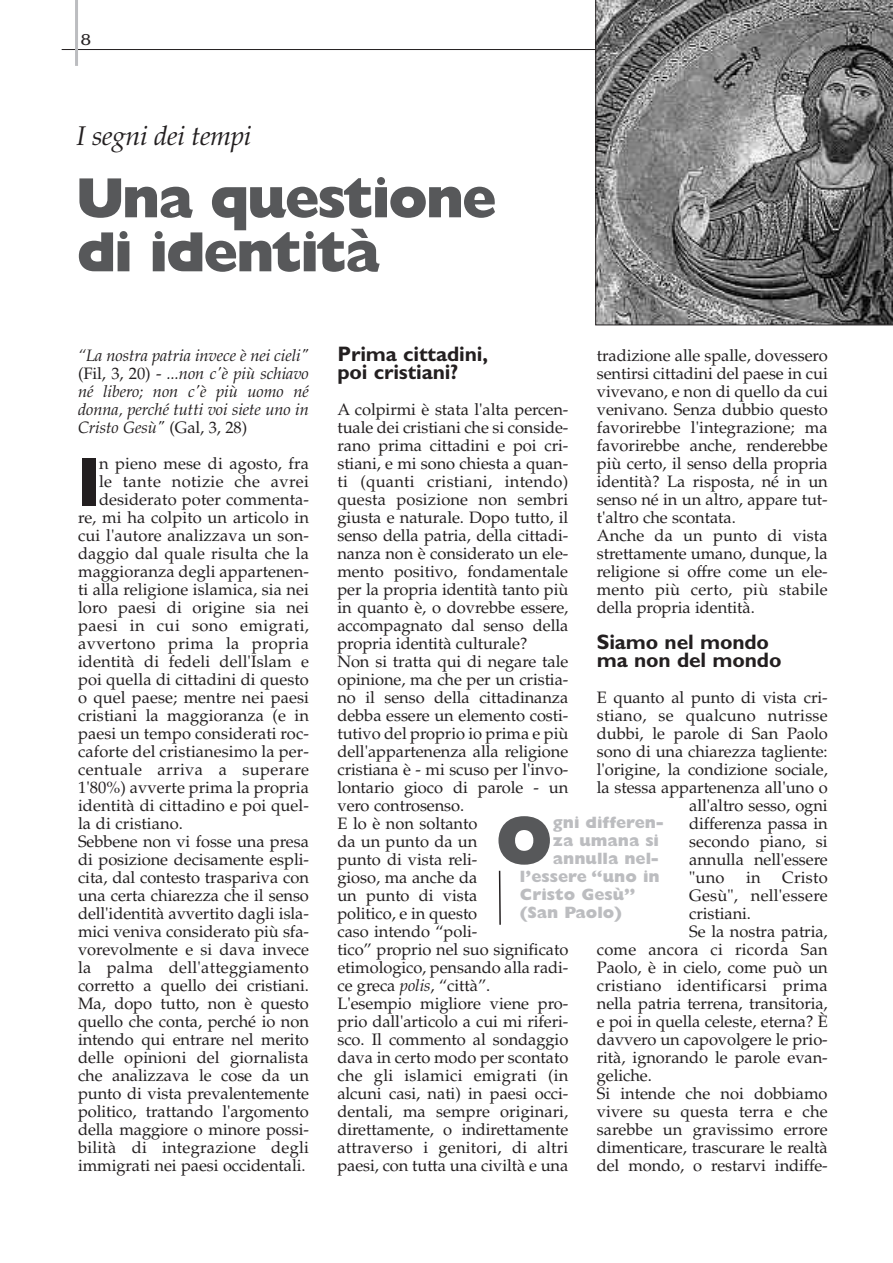
<style>
.page{position:relative;width:893px;height:1263px;background:#fff}
.page>*{position:absolute;margin:0;border:0;box-sizing:border-box;transform-origin:0 0}
.t1{font:800 69.6px "Gill Sans";color:#231f20;scale:.8 1}
.t2{font:800 69.3px "Gill Sans";color:#57585a}
.t3{font:800 57px/54px "Gill Sans";letter-spacing:-.04em;color:#57585a}
.t4{font:italic 27px "Palatino";letter-spacing:-.015em;color:#231f20}
.t5{font:700 21px/18px "Gill Sans";letter-spacing:-.005em;color:#231f20}
.t6{font:16.5px/18px "Palatino";letter-spacing:-.005em;color:#231f20}
.t7{font:16.5px "Palatino";letter-spacing:.015em;color:#231f20}
.t8{font:italic 16.5px/18px "Palatino";letter-spacing:-.005em;color:#231f20;text-align:justify}
.t9{font:16.5px "Palatino";letter-spacing:.025em;color:#231f20}
.t10{font:800 16.5px "Gill Sans";color:#bcbdc0}
.t11{font:16.5px "Benguiat";color:#231f20}
.s1{font-style:normal}
.s2{font-style:italic}
</style>
<div class="page">
<hr style="left:62px;top:49px;width:767px;height:1px;background:#231f20">
<hr style="left:75px;top:0;width:3px;height:66px;background:#bcbdc0">
<svg style="left:595px;top:0;width:298px;height:325px;background:#7a7a7a"></svg>
<svg style="left:498px;top:870px;width:3px;height:55px"></svg>
<p class="t11" style="left:81px;top:30px;width:12px">8</p>
<h3 class="t4" style="left:77px;top:125px;width:176px">I segni dei tempi</h3>
<h3 class="t3" style="left:77px;top:176px;width:422px">Una questione di identità</h3>
<p class="t8" style="left:78px;top:349px;width:232px">“La nostra patria invece è nei cieli" <span class="s1">(Fil, 3, 20) -</span> ...non c'è più schiavo né libero; non c'è più uomo né donna, perché tutti voi siete uno in Cristo Gesù" <span class="s1">(Gal, 3, 28)</span></p>
<h1 class="t1" style="left:78px;top:455px;width:28px">I</h1>
<p class="t6" style="left:99px;top:457px;width:211px">n pieno mese di agosto, fra</p>
<p class="t9" style="left:99px;top:475px;width:211px">le tante notizie che avrei</p>
<p class="t6" style="left:99px;top:493px;width:211px">desiderato poter commenta-</p>
<p class="t6" style="left:78px;top:511px;width:232px">re, mi ha colpito un articolo in</p>
<p class="t6" style="left:78px;top:529px;width:232px">cui l'autore analizzava un son-</p>
<p class="t6" style="left:78px;top:547px;width:232px">daggio dal quale risulta che la</p>
<p class="t6" style="left:78px;top:565px;width:232px">maggioranza degli appartenen-</p>
<p class="t6" style="left:78px;top:583px;width:232px">ti alla religione islamica, sia nei</p>
<p class="t6" style="left:78px;top:601px;width:232px">loro paesi di origine sia nei</p>
<p class="t9" style="left:78px;top:619px;width:232px">paesi in cui sono emigrati,</p>
<p class="t9" style="left:78px;top:637px;width:232px">avvertono prima la propria</p>
<p class="t6" style="left:78px;top:655px;width:232px">identità di fedeli dell'Islam e</p>
<p class="t6" style="left:78px;top:673px;width:232px">poi quella di cittadini di questo</p>
<p class="t6" style="left:78px;top:691px;width:232px">o quel paese; mentre nei paesi</p>
<p class="t6" style="left:78px;top:709px;width:232px">cristiani la maggioranza (e in</p>
<p class="t6" style="left:78px;top:727px;width:232px">paesi un tempo considerati roc-</p>
<p class="t6" style="left:78px;top:745px;width:232px">caforte del cristianesimo la per-</p>
<p class="t9" style="left:78px;top:763px;width:232px">centuale arriva a superare</p>
<p class="t6" style="left:78px;top:781px;width:232px">1'80%) avverte prima la propria</p>
<p class="t6" style="left:78px;top:799px;width:232px">identità di cittadino e poi quel-</p>
<p class="t6" style="left:78px;top:817px;width:107px">la di cristiano.</p>
<p class="t6" style="left:78px;top:835px;width:232px">Sebbene non vi fosse una presa</p>
<p class="t6" style="left:78px;top:853px;width:232px">di posizione decisamente espli-</p>
<p class="t6" style="left:78px;top:871px;width:232px">cita, dal contesto traspariva con</p>
<p class="t6" style="left:78px;top:889px;width:232px">una certa chiarezza che il senso</p>
<p class="t6" style="left:78px;top:907px;width:232px">dell'identità avvertito dagli isla-</p>
<p class="t6" style="left:78px;top:925px;width:232px">mici veniva considerato più sfa-</p>
<p class="t6" style="left:78px;top:943px;width:232px">vorevolmente e si dava invece</p>
<p class="t7" style="left:78px;top:961px;width:232px">la palma dell'atteggiamento</p>
<p class="t6" style="left:78px;top:979px;width:232px">corretto a quello dei cristiani.</p>
<p class="t6" style="left:78px;top:997px;width:232px">Ma, dopo tutto, non è questo</p>
<p class="t6" style="left:78px;top:1015px;width:232px">quello che conta, perché io non</p>
<p class="t6" style="left:78px;top:1033px;width:232px">intendo qui entrare nel merito</p>
<p class="t6" style="left:78px;top:1051px;width:232px">delle opinioni del giornalista</p>
<p class="t6" style="left:78px;top:1069px;width:232px">che analizzava le cose da un</p>
<p class="t6" style="left:78px;top:1087px;width:232px">punto di vista prevalentemente</p>
<p class="t6" style="left:78px;top:1105px;width:232px">politico, trattando l'argomento</p>
<p class="t6" style="left:78px;top:1123px;width:232px">della maggiore o minore possi-</p>
<p class="t7" style="left:78px;top:1141px;width:232px">bilità di integrazione degli</p>
<p class="t6" style="left:78px;top:1159px;width:229px">immigrati nei paesi occidentali.</p>
<p class="t5" style="left:337px;top:347px;width:152px">Prima cittadini, poi cristiani?</p>
<p class="t6" style="left:337px;top:403px;width:233px">A colpirmi è stata l'alta percen&shy;tuale dei cristiani che si conside&shy;rano prima cittadini e poi cri&shy;stiani, e mi sono chiesta a quan&shy;ti (quanti cristiani, intendo) questa posizione non sembri giusta e naturale. Dopo tutto, il senso della patria, della cittadi&shy;nanza non è considerato un ele&shy;mento positivo, fondamentale per la propria identità tanto più in quanto è, o dovrebbe essere, accompagnato dal senso della propria identità culturale?<br>Non si tratta qui di negare tale opinione, ma che per un cristia&shy;no il senso della cittadinanza debba essere un elemento costi&shy;tutivo del proprio io prima e più dell'appartenenza alla religione cristiana è - mi scuso per l'invo&shy;lontario gioco di parole - un vero controsenso.<br>E lo è non soltanto<br>da un punto da un<br>punto di vista reli-<br>gioso, ma anche da<br>un punto di vista<br>politico, e in questo<br>caso intendo “poli-<br>tico” proprio nel suo significato etimologico, pensando alla radi&shy;ce greca <span class="s2">polis</span>, “città”.<br>L'esempio migliore viene pro&shy;prio dall'articolo a cui mi riferi&shy;sco. Il commento al sondaggio dava in certo modo per scontato che gli islamici emigrati (in alcuni casi, nati) in paesi occi&shy;dentali, ma sempre originari, direttamente, o indirettamente attraverso i genitori, di altri paesi, con tutta una civiltà e una</p>
<p class="t6" style="left:597px;top:349px;width:232px">tradizione alle spalle, dovessero sentirsi cittadini del paese in cui vivevano, e non di quello da cui venivano. Senza dubbio questo favorirebbe l'integrazione; ma favorirebbe anche, renderebbe più certo, il senso della propria identità? La risposta, né in un senso né in un altro, appare tut&shy;t'altro che scontata.<br>Anche da un punto di vista strettamente umano, dunque, la religione si offre come un ele&shy;mento più certo, più stabile della propria identità.</p>
<p class="t5" style="left:597px;top:635px;width:186px">Siamo nel mondo ma non del mondo</p>
<p class="t6" style="left:597px;top:691px;width:232px">E quanto al punto di vista cri-</p>
<p class="t7" style="left:597px;top:709px;width:232px">stiano, se qualcuno nutrisse</p>
<p class="t6" style="left:597px;top:727px;width:232px">dubbi, le parole di San Paolo</p>
<p class="t6" style="left:597px;top:745px;width:232px">sono di una chiarezza tagliente:</p>
<p class="t6" style="left:597px;top:763px;width:232px">l'origine, la condizione sociale,</p>
<p class="t6" style="left:597px;top:781px;width:232px">la stessa appartenenza all'uno o</p>
<p class="t6" style="left:689px;top:799px;width:140px">all'altro sesso, ogni</p>
<p class="t6" style="left:689px;top:817px;width:140px">differenza passa in</p>
<p class="t6" style="left:689px;top:835px;width:140px">secondo piano, si</p>
<p class="t6" style="left:689px;top:853px;width:140px">annulla nell'essere</p>
<p class="t6" style="left:689px;top:871px;width:37px">"uno</p>
<p class="t6" style="left:746px;top:871px;width:16px">in</p>
<p class="t6" style="left:782px;top:871px;width:47px">Cristo</p>
<p class="t7" style="left:689px;top:889px;width:140px">Gesù", nell'essere</p>
<p class="t6" style="left:689px;top:907px;width:63px">cristiani.</p>
<p class="t6" style="left:689px;top:925px;width:140px">Se la nostra patria,</p>
<p class="t7" style="left:597px;top:943px;width:232px">come ancora ci ricorda San</p>
<p class="t6" style="left:597px;top:961px;width:232px">Paolo, è in cielo, come può un</p>
<p class="t7" style="left:597px;top:979px;width:232px">cristiano identificarsi prima</p>
<p class="t6" style="left:597px;top:997px;width:232px">nella patria terrena, transitoria,</p>
<p class="t6" style="left:597px;top:1015px;width:232px">e poi in quella celeste, eterna? È</p>
<p class="t6" style="left:597px;top:1033px;width:232px">davvero un capovolgere le prio-</p>
<p class="t6" style="left:597px;top:1051px;width:232px">rità, ignorando le parole evan-</p>
<p class="t6" style="left:597px;top:1069px;width:57px">geliche.</p>
<p class="t6" style="left:597px;top:1087px;width:232px">Si intende che noi dobbiamo</p>
<p class="t6" style="left:597px;top:1105px;width:232px">vivere su questa terra e che</p>
<p class="t6" style="left:597px;top:1123px;width:232px">sarebbe un gravissimo errore</p>
<p class="t6" style="left:597px;top:1141px;width:232px">dimenticare, trascurare le realtà</p>
<p class="t6" style="left:597px;top:1159px;width:232px">del mondo, o restarvi indiffe-</p>
<h2 class="t2" style="left:495px;top:814px;width:59px">O</h2>
<p class="t10" style="left:553px;top:816px;width:112px">gni differen-</p>
<p class="t10" style="left:553px;top:834px;width:108px">za umana si</p>
<p class="t10" style="left:553px;top:852px;width:107px">annulla nel-</p>
<p class="t10" style="left:520px;top:870px;width:141px">l’essere “uno in</p>
<p class="t10" style="left:520px;top:888px;width:117px">Cristo Gesù”</p>
<p class="t10" style="left:520px;top:906px;width:104px">(San Paolo)</p>
</div>
